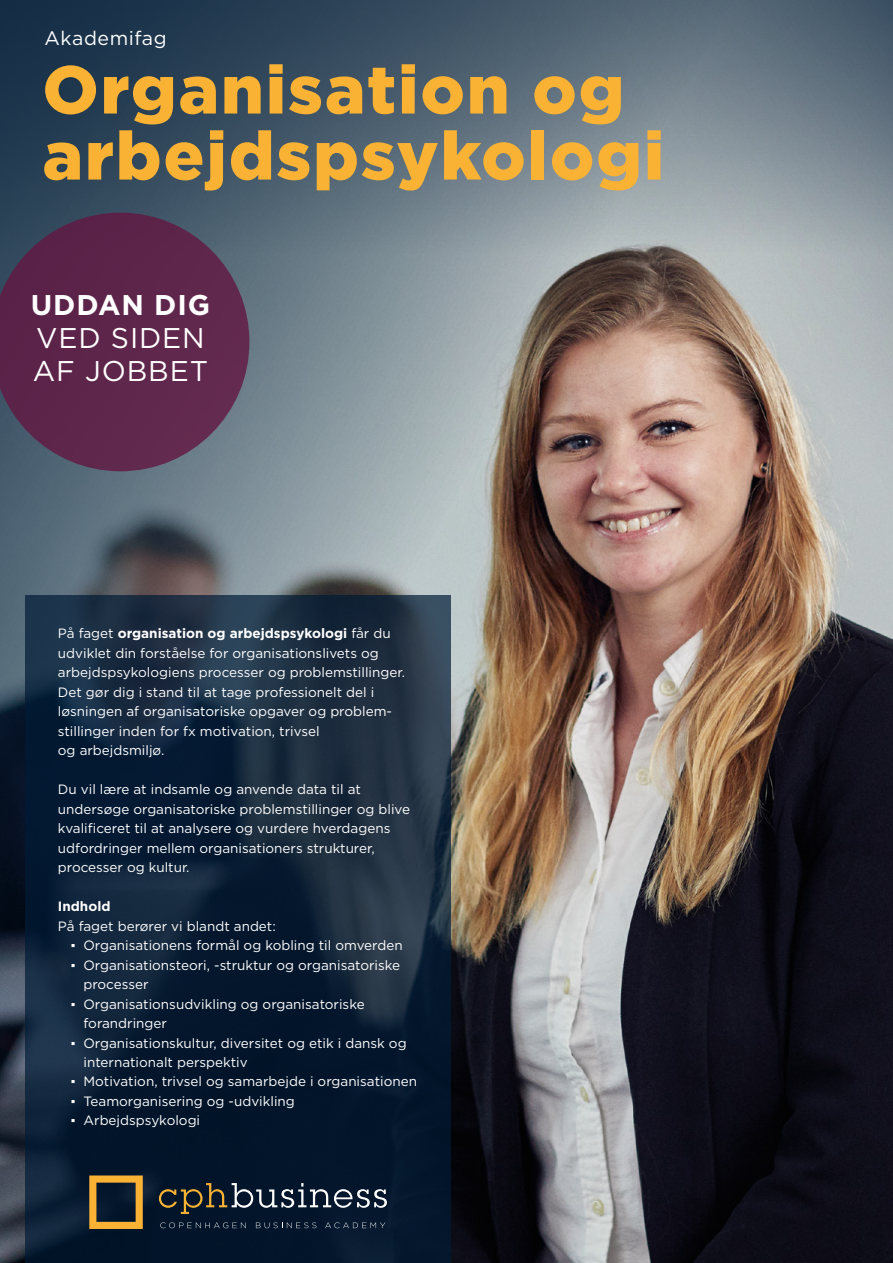
<style>
.page{position:relative;width:893px;height:1263px;background:#fff}
.page>*{position:absolute;margin:0;border:0;box-sizing:border-box;transform-origin:0 0}
.t1{font:900 67.5px/66px "Gotham";letter-spacing:.03em;color:#f9b234}
.t2{font:28.5px/33px "Gotham";letter-spacing:.03em;color:#fff}
.t3{font:700 28.5px "Gotham";letter-spacing:.03em;color:#fff}
.t4{font:19.5px "Gotham";letter-spacing:.03em;color:#fff}
.t5{font:13.5px/19.5px "Gotham";color:#fff}
.t6{font:700 13.5px "Gotham";color:#fff}
.s1{font-weight:700}
.s2{font-family:"Arial"}
</style>
<div class="page">
<img style="left:0;top:0;width:893px;height:1250px">
<svg style="left:26px;top:595px;width:425px;height:668px;background:#102237"></svg>
<svg style="left:159px;top:1183px;width:228px;height:31px;background:#313c46"></svg>
<svg style="left:160px;top:1222px;width:86px;height:6px"></svg>
<svg style="left:256px;top:1222px;width:60px;height:6px"></svg>
<svg style="left:325px;top:1222px;width:60px;height:6px"></svg>
<svg style="left:89px;top:1175px;width:54px;height:54px;background:#735d30"></svg>
<svg style="left:0;top:213px;width:249px;height:258px;background:#5b3253"></svg>
<h3 class="t4" style="left:45px;top:26px;width:124px">Akademifag</h3>
<h1 class="t1" style="left:43px;top:56px;width:623px">Organisation og arbejdspsykologi</h1>
<h2 class="t3" style="left:31px;top:286px;width:181px">UDDAN DIG</h2>
<h2 class="t2" style="left:33px;top:321px;width:177px">VED SIDEN<br>AF JOBBET</h2>
<p class="t5" style="left:58px;top:623px;width:349px">På faget <span class="s1">organisation og arbejdspsykologi</span> får du udviklet din forståelse for organisationslivets og arbejdspsykologiens processer og problemstillinger.<br>Det gør dig i stand til at tage professionelt del i løsningen af organisatoriske opgaver og problem&shy;stillinger inden for fx motivation, trivsel<br>og arbejdsmiljø.</p>
<p class="t5" style="left:58px;top:779px;width:354px">Du vil lære at indsamle og anvende data til at undersøge organisatoriske problemstillinger og blive kvalificeret til at analysere og vurdere hverdagens udfordringer mellem organisationers strukturer, processer og kultur.</p>
<p class="t6" style="left:58px;top:897px;width:54px">Indhold</p>
<p class="t5" style="left:58px;top:916px;width:219px">På faget berører vi blandt andet:</p>
<p class="t5" style="left:71px;top:935px;width:333px"><span class="s2">▪</span> Organisationens formål og kobling til omverden</p>
<p class="t5" style="left:83px;top:955px;width:318px;text-indent:-13px"><span class="s2">▪</span> Organisationsteori, -struktur og organisatoriske processer</p>
<p class="t5" style="left:83px;top:994px;width:283px;text-indent:-13px"><span class="s2">▪</span> Organisationsudvikling og organisatoriske forandringer</p>
<p class="t5" style="left:83px;top:1033px;width:325px;text-indent:-13px"><span class="s2">▪</span> Organisationskultur, diversitet og etik i dansk og internationalt perspektiv</p>
<p class="t5" style="left:71px;top:1072px;width:348px"><span class="s2">▪</span> Motivation, trivsel og samarbejde i organisationen</p>
<p class="t5" style="left:71px;top:1091px;width:226px"><span class="s2">▪</span> Teamorganisering og -udvikling</p>
<p class="t5" style="left:71px;top:1111px;width:131px"><span class="s2">▪</span> Arbejdspsykologi</p>
</div>
